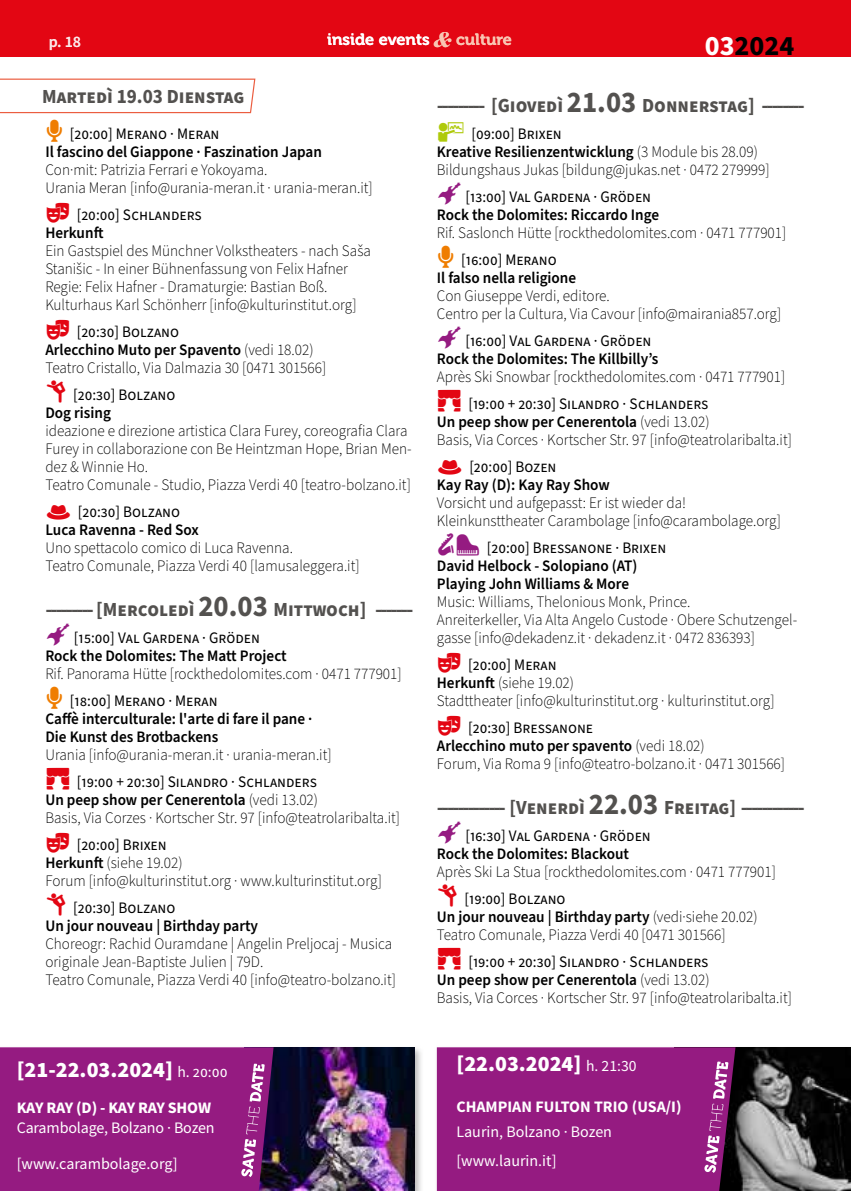
<style>
.page{position:relative;width:851px;height:1191px;background:#fff}
.page>*{position:absolute;margin:0;border:0;box-sizing:border-box;transform-origin:0 0}
.t1{font:700 28px "Source Sans Pro";color:#000}
.t2{font:900 22px "Source Sans Pro";color:#fff}
.t3{font:700 20px "Source Sans Pro";color:#53514f;scale:1.1 1}
.t4{font:700 20px "Source Sans Pro";color:#53514f;scale:.95 1}
.t5{font:16.4px "Museo 700";color:#fff}
.t6{font:300 16px/18px "Source Sans Pro";color:#000;scale:.95 1}
.t7{font:600 16px/18px "Source Sans Pro";color:#000;scale:.95 1}
.t8{font:16px/28.4px "Source Sans Pro";color:#fff}
.t9{font:16px/18px "Source Sans Pro";color:#000;scale:.95 1}
.t10{font:700 16px "Source Sans Pro";letter-spacing:-.005em;color:#fff}
.t11{font:600 16px "Source Sans Pro";color:#fff}
.s1{font-family:"Surveyor Display";font-weight:700;font-style:italic;font-size:24.4px;color:#f9c5b3}
.s2{color:#f9c5b3}
.s3{color:#fff}
.s4{font-family:"Inside Events Font";font-weight:400;font-size:28px;color:#ef7d00}
.s5{font-weight:400}
.s6{font-family:"Inside Events Font";font-size:28px;color:#e30613}
.s7{font-weight:600}
.s8{font-family:"Inside Events Font";font-weight:400;font-size:28px;color:#e30613}
.s9{font-size:30px}
.s10{font-family:"Inside Events Font";font-weight:400;font-size:28px;color:#951b81}
.s11{font-weight:400;font-size:15.6px}
.s12{font-family:"Inside Events Font";font-weight:400;font-size:28px;color:#afca0b}
</style>
<div class="page">
<hr style="left:850px;top:0;width:1px;height:57px;background:#e30613">
<div style="left:0;top:0;width:850px;height:57px;background:#e30613"></div>
<div style="left:434px;top:1045px;width:416px;height:146px;background:#53514f;opacity:.4"></div>
<img style="left:735px;top:1047px;width:115px;height:144px">
<div style="left:437px;top:1047px;width:298px;height:144px;background:#951b81"></div>
<svg style="left:704px;top:1061px;width:24px;height:111px;background:#9f4690"></svg>
<div style="left:0;top:1045px;width:424px;height:146px;background:#53514f;opacity:.4"></div>
<img style="left:273px;top:1047px;width:141px;height:144px">
<div style="left:0;top:1047px;width:273px;height:144px;background:#951b81"></div>
<svg style="left:0;top:78px;width:256px;height:36px"></svg>
<p class="t11" style="left:48px;top:31px;width:34px">p. 18</p>
<p class="t5" style="left:327px;top:30px;width:186px">inside events <span class="s1">&amp;</span> <span class="s2">culture</span></p>
<h1 class="t1" style="left:704px;top:27px;width:91px"><span class="s3">03</span>2024</h1>
<p class="t4" style="left:42px;top:83px;width:214px">Martedì 19.03 Dienstag</p>
<p class="t7" style="left:45px;top:125px;width:292px"><span class="s4">Ą</span> <span class="s5">[20:00] Merano · Meran<br></span>Il fascino del Giappone · Faszination Japan</p>
<p class="t6" style="left:45px;top:161px;width:346px">Con·mit: Patrizia Ferrari e Yokoyama.<br>Urania Meran [info@urania-meran.it · urania-meran.it]</p>
<p class="t9" style="left:45px;top:206px;width:166px"><span class="s6">ď</span> [20:00] Schlanders<br><span class="s7">Herkunft</span></p>
<p class="t6" style="left:45px;top:242px;width:344px">Ein Gastspiel des Münchner Volkstheaters - nach Saša Stanišic - In einer Bühnenfassung von Felix Hafner Regie: Felix Hafner - Dramaturgie: Bastian Boß.<br>Kulturhaus Karl Schönherr [info@kulturinstitut.org]</p>
<p class="t6" style="left:45px;top:323px;width:297px"><span class="s8">ď</span> <span class="s5">[20:30] Bolzano<br></span><span class="s7">Arlecchino Muto per Spavento</span> (vedi 18.02)<br>Teatro Cristallo, Via Dalmazia 30 [0471 301566]</p>
<p class="t9" style="left:45px;top:386px;width:138px"><span class="s6">Đ</span> [20:30] Bolzano<br><span class="s7">Dog rising</span></p>
<p class="t6" style="left:45px;top:422px;width:387px">ideazione e direzione artistica Clara Furey, coreografia Clara Furey in collaborazione con Be Heintzman Hope, Brian Men&shy;dez &amp; Winnie Ho.<br>Teatro Comunale - Studio, Piazza Verdi 40 [teatro-bolzano.it]</p>
<p class="t7" style="left:45px;top:503px;width:163px"><span class="s8">đ</span> <span class="s5">[20:30] Bolzano<br></span>Luca Ravenna - Red Sox</p>
<p class="t6" style="left:45px;top:539px;width:332px">Uno spettacolo comico di Luca Ravenna.<br>Teatro Comunale, Piazza Verdi 40 [lamusaleggera.it]</p>
<p class="t3" style="left:45px;top:596px;width:336px">--------- [Mercoledì <span class="s9">20.03</span> Mittwoch] -------</p>
<p class="t7" style="left:45px;top:629px;width:255px"><span class="s10">Į</span> <span class="s5">[15:00] Val Gardena · Gröden<br></span>Rock the Dolomites: The Matt Project</p>
<p class="t6" style="left:45px;top:661px;width:376px;line-height:27px">Rif. Panorama Hütte [rockthedolomites.com · 0471 777901]<br><span class="s4">Ą</span> <span class="s5">[18:00] Merano · Meran</span></p>
<p class="t7" style="left:45px;top:710px;width:282px">Caffè interculturale: l'arte di fare il pane ·<br>Die Kunst des Brotbackens</p>
<p class="t6" style="left:45px;top:742px;width:303px;line-height:27px">Urania [info@urania-meran.it · urania-meran.it]<br><span class="s8">Ė</span> <span class="s5">[19:00 + 20:30] Silandro · Schlanders</span></p>
<p class="t6" style="left:45px;top:791px;width:375px"><span class="s7">Un peep show per Cenerentola</span> (vedi 13.02)<br>Basis, Via Corzes · Kortscher Str. 97 [info@teatrolaribalta.it]</p>
<p class="t6" style="left:45px;top:836px;width:356px"><span class="s8">ď</span> <span class="s5">[20:00] Brixen<br></span><span class="s7">Herkunft</span> (siehe 19.02)<br>Forum [info@kulturinstitut.org · www.kulturinstitut.org]</p>
<p class="t7" style="left:45px;top:899px;width:225px"><span class="s8">Đ</span> <span class="s5">[20:30] Bolzano<br></span>Un jour nouveau | Birthday party</p>
<p class="t6" style="left:45px;top:935px;width:370px">Choreogr: Rachid Ouramdane | Angelin Preljocaj - Musica originale Jean-Baptiste Julien | 79D.<br>Teatro Comunale, Piazza Verdi 40 [info@teatro-bolzano.it]</p>
<h2 class="t2" style="left:17px;top:1054px;width:212px">[21-22.03.2024] <span class="s11">h. 20:00</span></h2>
<p class="t10" style="left:17px;top:1097px;width:196px">KAY RAY (D) - KAY RAY SHOW</p>
<p class="t8" style="left:17px;top:1114px;width:199px">Carambolage, Bolzano · Bozen</p>
<p class="t8" style="left:17px;top:1149px;width:162px">[www.carambolage.org]</p>
<p class="t3" style="left:437px;top:92px;width:336px">--------- [Giovedì <span class="s9">21.03</span> Donnerstag] --------</p>
<p class="t6" style="left:437px;top:125px;width:352px"><span class="s12">Ř</span> <span class="s5">[09:00] Brixen<br></span><span class="s7">Kreative Resilienzentwicklung</span> (3 Module bis 28.09)<br>Bildungshaus Jukas [bildung@jukas.net · 0472 279999]</p>
<p class="t7" style="left:437px;top:188px;width:235px"><span class="s10">Į</span> <span class="s5">[13:00] Val Gardena · Gröden<br></span>Rock the Dolomites: Riccardo Inge</p>
<p class="t6" style="left:437px;top:220px;width:369px;line-height:27px">Rif. Saslonch Hütte [rockthedolomites.com · 0471 777901]<br><span class="s4">Ą</span> <span class="s5">[16:00] Merano</span></p>
<p class="t7" style="left:437px;top:269px;width:148px">Il falso nella religione</p>
<p class="t6" style="left:437px;top:287px;width:364px">Con Giuseppe Verdi, editore.<br>Centro per la Cultura, Via Cavour [info@mairania857.org]</p>
<p class="t7" style="left:437px;top:332px;width:235px"><span class="s10">Į</span> <span class="s5">[16:00] Val Gardena · Gröden<br></span>Rock the Dolomites: The Killbilly’s</p>
<p class="t6" style="left:437px;top:364px;width:368px;line-height:27px">Après Ski Snowbar [rockthedolomites.com · 0471 777901]<br><span class="s8">Ė</span> <span class="s5">[19:00 + 20:30] Silandro · Schlanders</span></p>
<p class="t6" style="left:437px;top:413px;width:375px"><span class="s7">Un peep show per Cenerentola</span> (vedi 13.02)<br>Basis, Via Corces · Kortscher Str. 97 [info@teatrolaribalta.it]</p>
<p class="t7" style="left:437px;top:458px;width:184px"><span class="s8">đ</span> <span class="s5">[20:00] Bozen<br></span>Kay Ray (D): Kay Ray Show</p>
<p class="t6" style="left:437px;top:494px;width:364px">Vorsicht und aufgepasst: Er ist wieder da!<br>Kleinkunsttheater Carambolage [info@carambolage.org]</p>
<p class="t7" style="left:437px;top:539px;width:243px"><span class="s10">īĢ</span> <span class="s5">[20:00] Bressanone · Brixen<br></span>David Helbock - Solopiano (AT)<br>Playing John Williams &amp; More</p>
<p class="t6" style="left:437px;top:593px;width:381px">Music: Williams, Thelonious Monk, Prince.<br>Anreiterkeller, Via Alta Angelo Custode · Obere Schutzengel&shy;gasse [info@dekadenz.it · dekadenz.it · 0472 836393]</p>
<p class="t6" style="left:437px;top:656px;width:357px"><span class="s8">ď</span> <span class="s5">[20:00] Meran<br></span><span class="s7">Herkunft</span> (siehe 19.02)<br>Stadttheater [info@kulturinstitut.org · kulturinstitut.org]</p>
<p class="t6" style="left:437px;top:719px;width:368px"><span class="s8">ď</span> <span class="s5">[20:30] Bressanone<br></span><span class="s7">Arlecchino muto per spavento</span> (vedi 18.02)<br>Forum, Via Roma 9 [info@teatro-bolzano.it · 0471 301566]</p>
<p class="t3" style="left:437px;top:794px;width:336px">------------- [Venerdì <span class="s9">22.03</span> Freitag] ------------</p>
<p class="t7" style="left:437px;top:827px;width:227px"><span class="s10">Į</span> <span class="s5">[16:30] Val Gardena · Gröden<br></span>Rock the Dolomites: Blackout</p>
<p class="t6" style="left:437px;top:859px;width:358px;line-height:27px">Après Ski La Stua [rockthedolomites.com · 0471 777901]<br><span class="s8">Đ</span> <span class="s5">[19:00] Bolzano</span></p>
<p class="t6" style="left:437px;top:908px;width:339px"><span class="s7">Un jour nouveau | Birthday party</span> (vedi·siehe 20.02)<br>Teatro Comunale, Piazza Verdi 40 [0471 301566]</p>
<p class="t6" style="left:437px;top:953px;width:375px"><span class="s8">Ė</span> <span class="s5">[19:00 + 20:30] Silandro · Schlanders<br></span><span class="s7">Un peep show per Cenerentola</span> (vedi 13.02)<br>Basis, Via Corces · Kortscher Str. 97 [info@teatrolaribalta.it]</p>
<h2 class="t2" style="left:456px;top:1049px;width:181px">[22.03.2024] <span class="s11">h</span><span class="s11">. 21:30</span></h2>
<p class="t10" style="left:456px;top:1096px;width:226px">CHAMPIAN FULTON TRIO (USA/I)</p>
<p class="t8" style="left:456px;top:1118px;width:157px">Laurin, Bolzano · Bozen [www.laurin.it]</p>
</div>
